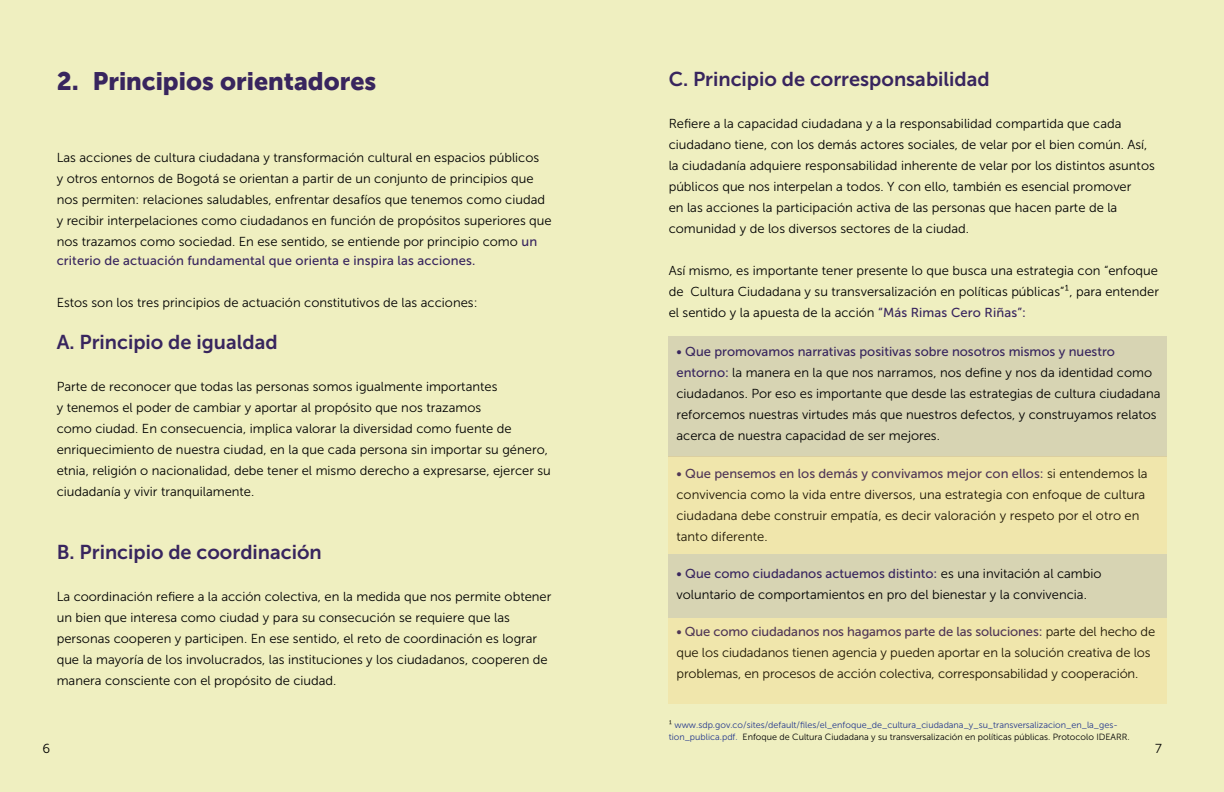
<style>
.page{position:relative;width:1224px;height:792px;background:#efefc0}
.page>*{position:absolute;margin:0;border:0;box-sizing:border-box;transform-origin:0 0}
.t1{font:25px "Museo Sans Cyrl 900";color:#38255e}
.t2{font:20px "Museo Sans 700";color:#38255e}
.t3{font:13px/21px "Museo Sans 300";color:#000}
.t4{font:13px "Museo Sans 500";color:#38255e}
.t5{font:9px/12px "Museo Sans 300";color:#24388d}
.s1{font-family:"Museo Sans 500";color:#38255e}
.s2{font-family:"Museo Sans 300";color:#000}
.s3{color:#000}
</style>
<div class="page">
<div style="left:669px;top:336px;width:498px;height:120px;background:#d7d4b3"></div>
<div style="left:669px;top:554px;width:498px;height:64px;background:#d7d4b3"></div>
<div style="left:669px;top:618px;width:498px;height:86px;background:#f0e6ac"></div>
<div style="left:669px;top:456px;width:498px;height:98px;background:#f0e6ac"></div>
<h1 class="t1" style="left:57px;top:67px;width:321px">2. Principios orientadores</h1>
<p class="t3" style="left:57px;top:147px;width:497px">Las acciones de cultura ciudadana y transformación cultural en espacios públicos<br>y otros entornos de Bogotá se orientan a partir de un conjunto de principios que nos permiten: relaciones saludables, enfrentar desafíos que tenemos como ciudad y recibir interpelaciones como ciudadanos en función de propósitos superiores que nos trazamos como sociedad. En ese sentido, se entiende por principio como <span class="s1">un</span></p>
<p class="t4" style="left:57px;top:254px;width:420px">criterio de actuación fundamental que orienta e inspira las acciones.</p>
<p class="t3" style="left:57px;top:292px;width:422px">Estos son los tres principios de actuación constitutivos de las acciones:</p>
<h2 class="t2" style="left:57px;top:331px;width:222px">A. Principio de igualdad</h2>
<p class="t3" style="left:57px;top:376px;width:496px">Parte de reconocer que todas las personas somos igualmente importantes<br>y tenemos el poder de cambiar y aportar al propósito que nos trazamos<br>como ciudad. En consecuencia, implica valorar la diversidad como fuente de enriquecimiento de nuestra ciudad, en la que cada persona sin importar su género, etnia, religión o nacionalidad, debe tener el mismo derecho a expresarse, ejercer su ciudadanía y vivir tranquilamente.</p>
<h2 class="t2" style="left:57px;top:541px;width:267px">B. Principio de coordinación</h2>
<p class="t3" style="left:57px;top:586px;width:496px">La coordinación refiere a la acción colectiva, en la medida que nos permite obtener un bien que interesa como ciudad y para su consecución se requiere que las personas cooperen y participen. En ese sentido, el reto de coordinación es lograr que la mayoría de los involucrados, las instituciones y los ciudadanos, cooperen de manera consciente con el propósito de ciudad.</p>
<h2 class="t2" style="left:669px;top:68px;width:323px">C. Principio de corresponsabilidad</h2>
<p class="t3" style="left:669px;top:113px;width:488px">Refiere a la capacidad ciudadana y a la responsabilidad compartida que cada ciudadano tiene, con los demás actores sociales, de velar por el bien común. Así, la ciudadanía adquiere responsabilidad inherente de velar por los distintos asuntos públicos que nos interpelan a todos. Y con ello, también es esencial promover<br>en las acciones la participación activa de las personas que hacen parte de la comunidad y de los diversos sectores de la ciudad.</p>
<p class="t3" style="left:669px;top:260px;width:492px;text-align:justify">Así mismo, es importante tener presente lo que busca una estrategia con “enfoque de Cultura Ciudadana y su transversalización en políticas públicas”¹, para entender el sentido y la apuesta de la acción <span class="s1">“Más Rimas Cero Riñas”:</span></p>
<p class="t4" style="left:677px;top:345px;width:440px">• Que promovamos narrativas positivas sobre nosotros mismos y nuestro</p>
<p class="t3" style="left:677px;top:362px;width:486px"><span class="s1">entorno:</span> la manera en la que nos narramos, nos define y nos da identidad como ciudadanos. Por eso es importante que desde las estrategias de cultura ciudadana reforcemos nuestras virtudes más que nuestros defectos, y construyamos relatos acerca de nuestra capacidad de ser mejores.</p>
<p class="t4" style="left:677px;top:467px;width:473px">• Que pensemos en los demás y convivamos mejor con ellos: <span class="s2">si entendemos la</span></p>
<p class="t3" style="left:677px;top:484px;width:470px">convivencia como la vida entre diversos, una estrategia con enfoque de cultura ciudadana debe construir empatía, es decir valoración y respeto por el otro en tanto diferente.</p>
<p class="t4" style="left:677px;top:567px;width:427px">• Que como ciudadanos actuemos distinto: <span class="s2">es una invitación al cambio</span></p>
<p class="t3" style="left:677px;top:584px;width:412px">voluntario de comportamientos en pro del bienestar y la convivencia.</p>
<p class="t4" style="left:677px;top:625px;width:480px">• Que como ciudadanos nos hagamos parte de las soluciones: <span class="s2">parte del hecho de</span></p>
<p class="t3" style="left:677px;top:642px;width:476px">que los ciudadanos tienen agencia y pueden aportar en la solución creativa de los problemas, en procesos de acción colectiva, corresponsabilidad y cooperación.</p>
<p class="t5" style="left:669px;top:719px;width:462px"><span class="s3">¹</span> www.sdp.gov.co/sites/default/files/el_enfoque_de_cultura_ciudadana_y_su_transversalizacion_en_la_ges&shy;tion_publica.pdf. <span class="s3">Enfoque de Cultura Ciudadana y su transversalización en políticas públicas. Protocolo IDEARR.</span></p>
<p class="t3" style="left:43px;top:738px;width:9px">6</p>
<p class="t3" style="left:1155px;top:738px;width:8px">7</p>
</div>
